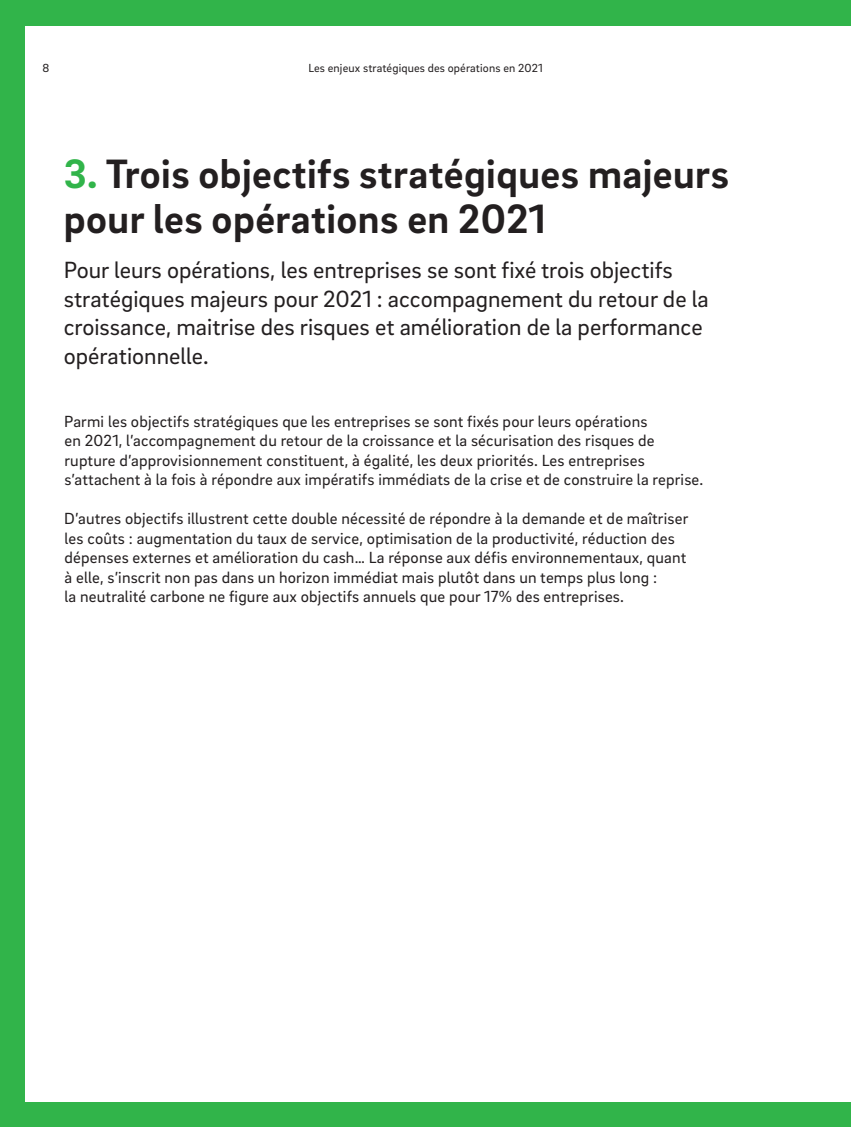
<style>
.page{position:relative;width:851px;height:1127px;background:#fff}
.page>*{position:absolute;margin:0;border:0;box-sizing:border-box;transform-origin:0 0}
.RB_FOC_Inside_Headli{font:700 42px/45px "Brix Sans";letter-spacing:.01em;color:#231f20}
.RB_FOC_Inside_Headli-2{font:24px/28.5px "Brix Sans";color:#231f20}
._10_5_light{font:16.5px/19.5px "Brix Sans";letter-spacing:.01em;color:#231f20}
.t1{font:12px "Brix Sans";letter-spacing:.01em;color:#231f20}
.s1{color:#31b44a}
</style>
<div class="page">
<div style="left:0;top:0;width:850px;height:1127px;background:#31b44a"></div>
<div style="left:26px;top:26px;width:824px;height:1075px;background:#fff"></div>
<p class="t1" style="left:43px;top:61px;width:8px">8</p>
<p class="t1" style="left:308px;top:61px;width:236px">Les enjeux stratégiques des opérations en 2021</p>
<p class="RB_FOC_Inside_Headli" style="left:64px;top:149px;width:666px"><span class="s1">3.</span> Trois objectifs stratégiques majeurs pour les opérations en 2021</p>
<p class="RB_FOC_Inside_Headli-2" style="left:64px;top:255px;width:646px">Pour leurs opérations, les entreprises se sont fixé trois objectifs stratégiques majeurs pour 2021 : accompagnement du retour de la croissance, maitrise des risques et amélioration de la performance opérationnelle.</p>
<p class="_10_5_light" style="left:64px;top:411px;width:640px">Parmi les objectifs stratégiques que les entreprises se sont fixés pour leurs opérations<br>en 2021, l’accompagnement du retour de la croissance et la sécurisation des risques de rupture d’approvisionnement constituent, à égalité, les deux priorités. Les entreprises s’attachent à la fois à répondre aux impératifs immédiats de la crise et de construire la reprise.</p>
<p class="_10_5_light" style="left:64px;top:508px;width:625px">D’autres objectifs illustrent cette double nécessité de répondre à la demande et de maîtriser les coûts : augmentation du taux de service, optimisation de la productivité, réduction des dépenses externes et amélioration du cash… La réponse aux défis environnementaux, quant à elle, s’inscrit non pas dans un horizon immédiat mais plutôt dans un temps plus long :<br>la neutralité carbone ne figure aux objectifs annuels que pour 17% des entreprises.</p>
</div>
